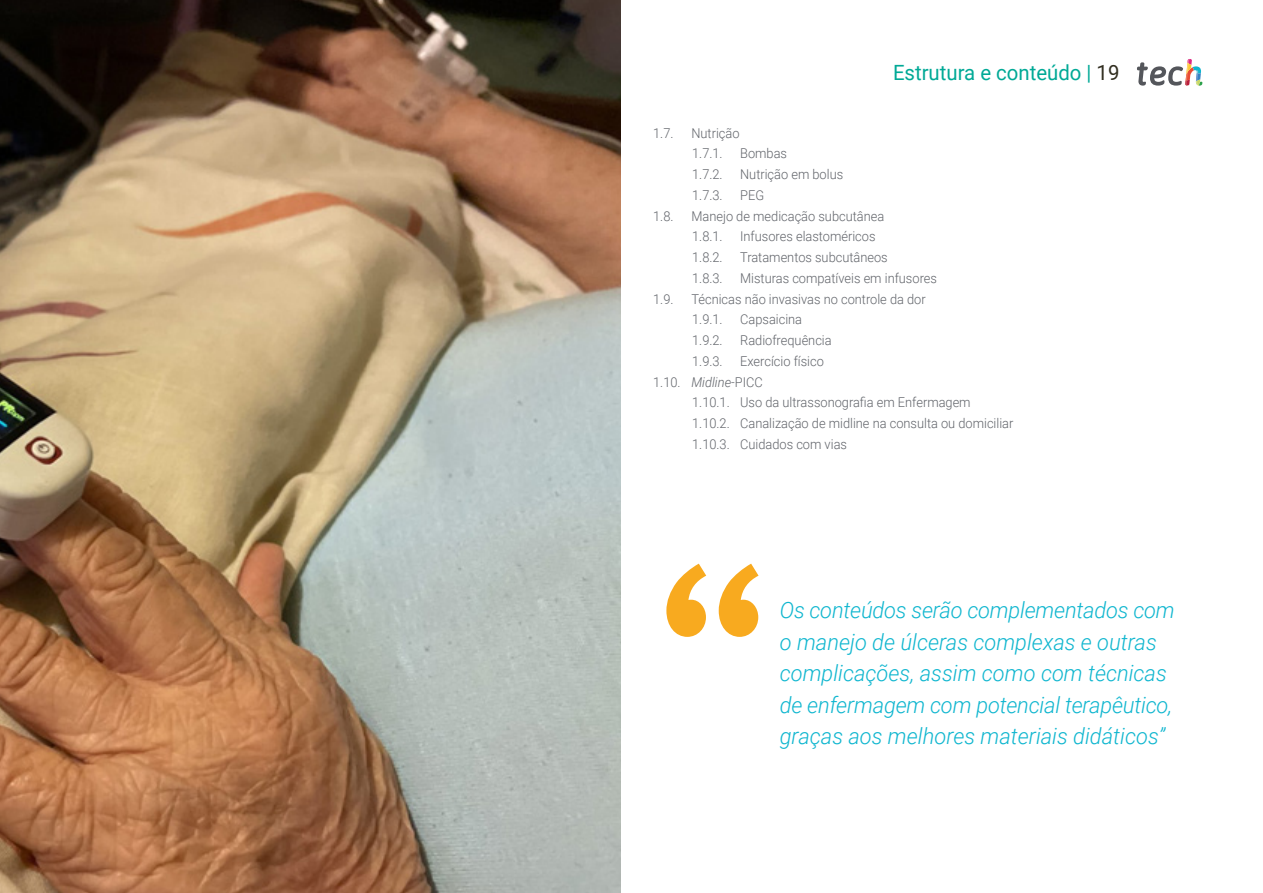
<style>
.page{position:relative;width:1263px;height:893px;background:#fff}
.page>*{position:absolute;margin:0;border:0;box-sizing:border-box;transform-origin:0 0}
.t1{font:italic 300 22.5px/31.5px "Roboto";color:#0fb6cf}
.t2{font:21px "Roboto";color:#00a996}
.t3{font:300 13.5px/20.7px "Roboto";color:#61646a;scale:.95 1}
.s1{color:#312e20}
.s2{font-style:italic}
</style>
<div class="page">
<img style="left:0;top:0;width:621px;height:893px">
<svg style="left:666px;top:564px;width:92px;height:73px"></svg>
<svg style="left:1137px;top:59px;width:65px;height:27px"></svg>
<h2 class="t2" style="left:893px;top:57px;width:228px">Estrutura e conteúdo | <span class="s1">19</span></h2>
<p class="t3" style="left:653px;top:122px;width:23px">1.7.</p>
<p class="t3" style="left:691px;top:122px;width:52px">Nutrição<br>1.7.1.</p>
<p class="t3" style="left:740px;top:143px;width:51px">Bombas</p>
<p class="t3" style="left:692px;top:164px;width:34px">1.7.2.</p>
<p class="t3" style="left:740px;top:164px;width:110px">Nutrição em bolus</p>
<p class="t3" style="left:692px;top:184px;width:34px">1.7.3.</p>
<p class="t3" style="left:740px;top:184px;width:27px">PEG</p>
<p class="t3" style="left:653px;top:205px;width:23px">1.8.</p>
<p class="t3" style="left:691px;top:205px;width:204px">Manejo de medicação subcutânea<br>1.8.1.</p>
<p class="t3" style="left:740px;top:226px;width:144px">Infusores elastoméricos</p>
<p class="t3" style="left:692px;top:247px;width:34px">1.8.2.</p>
<p class="t3" style="left:740px;top:247px;width:157px">Tratamentos subcutâneos</p>
<p class="t3" style="left:692px;top:267px;width:34px">1.8.3.</p>
<p class="t3" style="left:740px;top:267px;width:209px">Misturas compatíveis em infusores</p>
<p class="t3" style="left:653px;top:288px;width:23px">1.9.</p>
<p class="t3" style="left:691px;top:288px;width:248px">Técnicas não invasivas no controle da dor<br>1.9.1.</p>
<p class="t3" style="left:740px;top:309px;width:67px">Capsaicina</p>
<p class="t3" style="left:692px;top:330px;width:34px">1.9.2.</p>
<p class="t3" style="left:740px;top:330px;width:98px">Radiofrequência</p>
<p class="t3" style="left:692px;top:350px;width:34px">1.9.3.</p>
<p class="t3" style="left:653px;top:350px;width:181px;text-indent:87px">Exercício físico<br>1.10. <span class="s2">Midline</span>-PICC</p>
<p class="t3" style="left:692px;top:392px;width:340px">1.10.1. Uso da ultrassonografia em Enfermagem<br>1.10.2. Canalização de midline na consulta ou domiciliar<br>1.10.3. Cuidados com vias</p>
<h1 class="t1" style="left:780px;top:594px;width:396px">Os conteúdos serão complementados com o manejo de úlceras complexas e outras complicações, assim como com técnicas de enfermagem com potencial terapêutico, graças aos melhores materiais didáticos”</h1>
</div>
